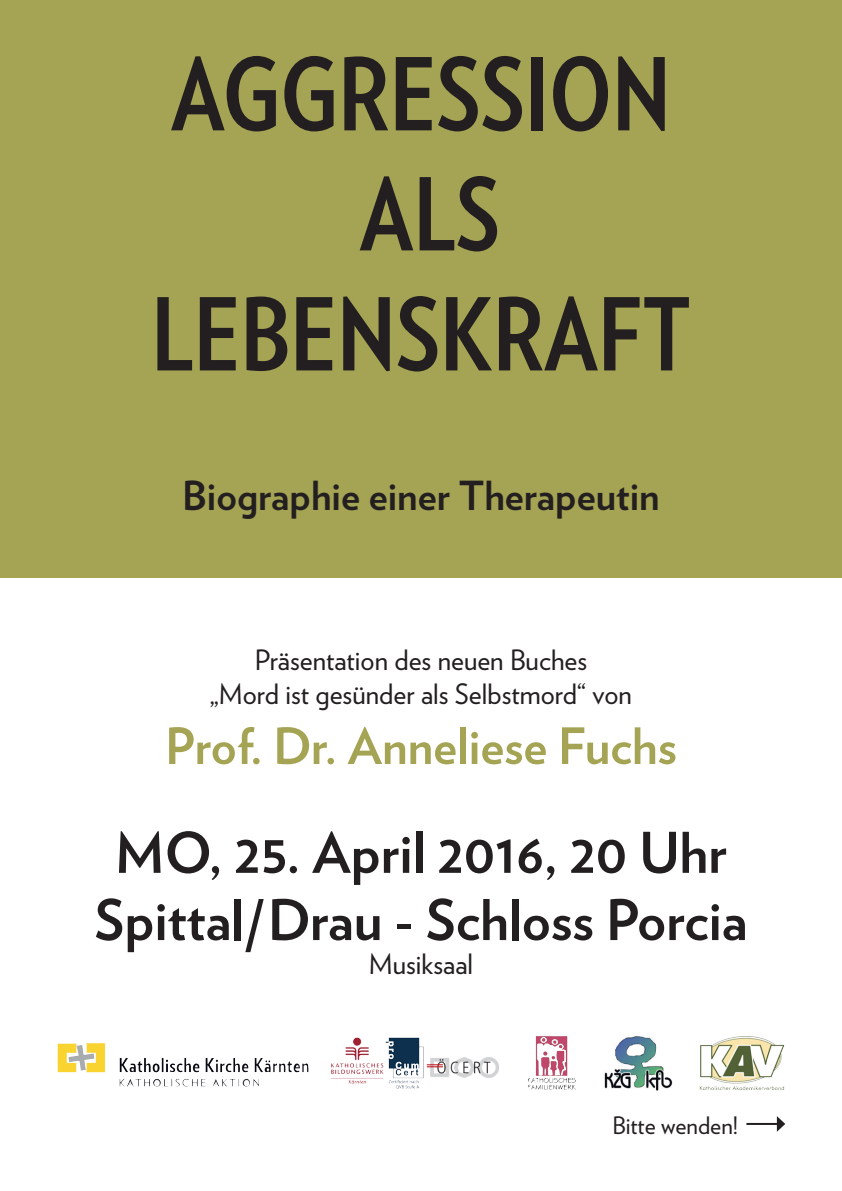
<style>
.page{position:relative;width:842px;height:1191px;background:#fff}
.page>*{position:absolute;margin:0;border:0;box-sizing:border-box;transform-origin:0 0}
.t1{font:700 100px "Verlag Condensed";color:#231f20}
.t2{font:700 56px "Verlag";color:#231f20}
.t3{font:700 50px "Verlag";color:#a5a454}
.t4{font:700 40px "Verlag";color:#231f20}
.t5{font:28px "Verlag";color:#231f20}
.t6{font:24px "Verlag";color:#231f20}
</style>
<div class="page">
<div style="left:0;top:0;width:842px;height:577px;background:#a5a454"></div>
<img style="left:58px;top:1043px;width:213px;height:29px">
<img style="left:331px;top:1037px;width:168px;height:52px">
<img style="left:536px;top:1036px;width:32px;height:39px">
<img style="left:604px;top:1036px;width:69px;height:54px">
<img style="left:699px;top:1036px;width:86px;height:54px">
<hr style="left:746px;top:1123px;width:32px;height:2px;background:#231f20">
<svg style="left:777px;top:1116px;width:8px;height:15px"></svg>
<p class="t1" style="left:171px;top:20px;width:501px">AGGRESSION</p>
<p class="t1" style="left:360px;top:140px;width:142px">ALS</p>
<p class="t1" style="left:151px;top:260px;width:541px">LEBENSKRAFT</p>
<p class="t4" style="left:182px;top:464px;width:479px">Biographie einer Therapeutin</p>
<p class="t5" style="left:255px;top:639px;width:334px">Präsentation des neuen Buches</p>
<p class="t5" style="left:210px;top:673px;width:424px">„Mord ist gesünder als Selbstmord“ von</p>
<p class="t3" style="left:165px;top:706px;width:513px">Prof. Dr. Anneliese Fuchs</p>
<p class="t2" style="left:115px;top:808px;width:613px">MO, 25. April 2016, 20 Uhr</p>
<p class="t2" style="left:94px;top:875px;width:655px">Spittal/Drau - Schloss Porcia</p>
<p class="t5" style="left:369px;top:942px;width:106px">Musiksaal</p>
<p class="t6" style="left:612px;top:1107px;width:127px">Bitte wenden!</p>
</div>
